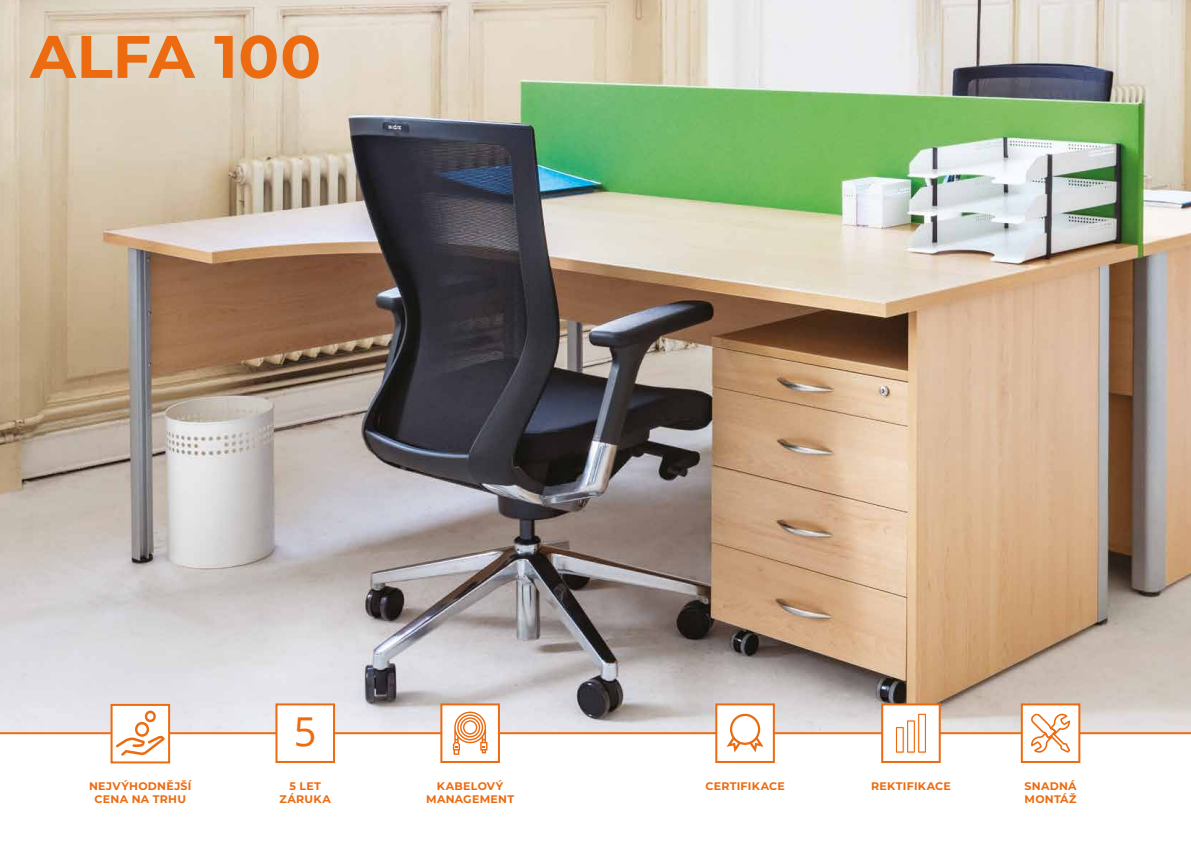
<style>
.page{position:relative;width:1191px;height:842px;background:#fff}
.page>*{position:absolute;margin:0;border:0;box-sizing:border-box;transform-origin:0 0}
.t1{font:700 60px "Montserrat";letter-spacing:.01em;color:#ed6b10}
.t2{font:39.8px "Open Sans";color:#ed6b10}
.t3{font:700 11px/13.2px "Montserrat";letter-spacing:.025em;color:#ed6b10;text-align:center}
</style>
<div class="page">
<img style="left:0;top:0;width:1191px;height:732px">
<hr style="left:0;top:732px;width:1191px;height:2px;background:#ed6b13">
<div style="left:1021px;top:704px;width:58px;height:58px;background:#fff"></div>
<svg style="left:1031px;top:713px;width:39px;height:40px"></svg>
<div style="left:1020px;top:703px;width:60px;height:60px;border:2px solid #ed6b10"></div>
<div style="left:111px;top:704px;width:59px;height:59px;background:#fff;border:2px solid #ed6b10"></div>
<svg style="left:116px;top:711px;width:49px;height:45px"></svg>
<div style="left:882px;top:704px;width:57px;height:58px;background:#fff"></div>
<svg style="left:895px;top:713px;width:31px;height:40px"></svg>
<div style="left:881px;top:703px;width:59px;height:60px;border:2px solid #ed6b10"></div>
<div style="left:441px;top:704px;width:58px;height:58px;background:#fff"></div>
<svg style="left:453px;top:711px;width:34px;height:44px"></svg>
<div style="left:440px;top:703px;width:60px;height:60px;border:2px solid #ed6b10"></div>
<div style="left:275px;top:703px;width:60px;height:60px;background:#fff;border:2px solid #ed6b10"></div>
<div style="left:715px;top:703px;width:60px;height:60px;background:#fff;border:2px solid #ed6b10"></div>
<svg style="left:726px;top:714px;width:37px;height:38px"></svg>
<h1 class="t1" style="left:30px;top:13px;width:292px">ALFA 100</h1>
<h2 class="t2" style="left:294px;top:704px;width:24px">5</h2>
<p class="t3" style="left:89px;top:778px;width:104px">NEJVÝHODNĚJŠÍ<br>CENA NA TRHU</p>
<p class="t3" style="left:437px;top:778px;width:68px">KABELOVÝ</p>
<p class="t3" style="left:705px;top:778px;width:81px">CERTIFIKACE</p>
<p class="t3" style="left:871px;top:778px;width:81px">REKTIFIKACE</p>
<p class="t3" style="left:279px;top:778px;width:53px">5 LET<br>ZÁRUKA</p>
<p class="t3" style="left:1024px;top:778px;width:54px;text-align:left">SNADNÁ<br>MONTÁŽ</p>
<p class="t3" style="left:426px;top:792px;width:89px">MANAGEMENT</p>
</div>
